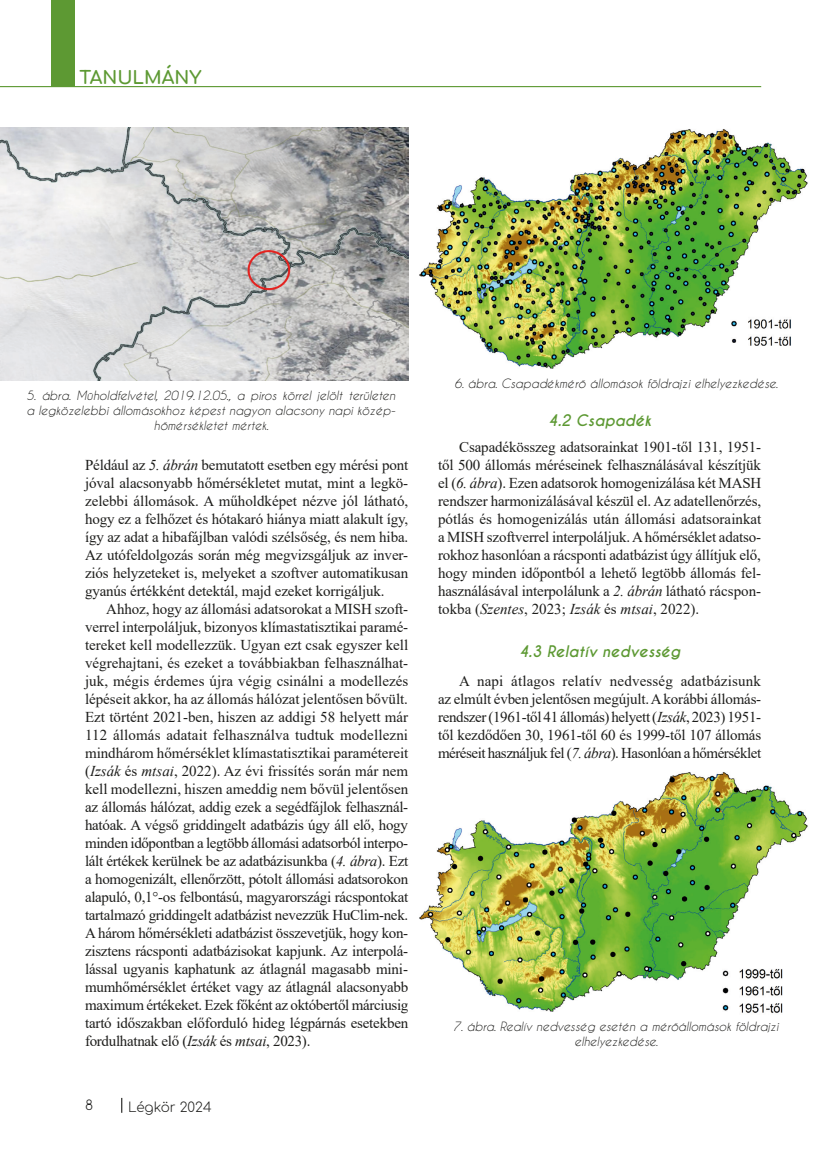
<style>
.page{position:relative;width:825px;height:1166px;background:#fff}
.page>*{position:absolute;margin:0;border:0;box-sizing:border-box;transform-origin:0 0}
.t1{font:700 18px "Comfortaa";color:#5d9933}
.törzsszöveg{font:15px/18px "Times New Roman";letter-spacing:-.01em;color:#1d1d1b;text-align:justify}
.alcím-fejezetcím{font:italic 700 15px "Caviar Dreams";color:#5d9933}
.t2{font:300 13.5px "Comfortaa";color:#1d1d1b}
.képaláírás{font:italic 12px/15px "Caviar Dreams";color:#1d1d1b;text-align:center}
.s1{font-style:italic}
</style>
<div class="page">
<hr style="left:0;top:86px;width:761px;height:1px;background:#5d9933">
<div style="left:51px;top:0;width:23px;height:87px;background:#5d9933"></div>
<svg style="left:121px;top:1097px;width:1px;height:15px"></svg>
<img style="left:0;top:128px;width:408px;height:252px">
<img style="left:419px;top:129px;width:389px;height:240px">
<img style="left:419px;top:772px;width:389px;height:241px">
<p class="t1" style="left:79px;top:61px;width:124px">TANULMÁNY</p>
<p class="képaláírás" style="left:27px;top:388px;width:370px">5. ábra. Műholdfelvétel, 2019.12.05., a piros körrel jelölt területen a legközelebbi állomásokhoz képest nagyon alacsony napi közép&shy;hőmérsékletet mértek.</p>
<p class="törzsszöveg" style="left:85px;top:455px;width:325px">Például az <span class="s1">5. ábrán</span> bemutatott esetben egy mérési pont jóval alacsonyabb hőmérsékletet mutat, mint a legkö&shy;zelebbi állomások. A műholdképet nézve jól látható, hogy ez a felhőzet és hótakaró hiánya miatt alakult így, így az adat a hibafájlban valódi szélsőség, és nem hiba.<br>Az utófeldolgozás során még megvizsgáljuk az inver&shy;ziós helyzeteket is, melyeket a szoftver automatikusan gyanús értékként detektál, majd ezeket korrigáljuk.</p>
<p class="törzsszöveg" style="left:85px;top:599px;width:325px;text-indent:21px">Ahhoz, hogy az állomási adatsorokat a MISH szoft&shy;verrel interpoláljuk, bizonyos klímastatisztikai paramé&shy;tereket kell modellezzük. Ugyan ezt csak egyszer kell végrehajtani, és ezeket a továbbiakban felhasználhat&shy;juk, mégis érdemes újra végig csinálni a modellezés lépéseit akkor, ha az állomás hálózat jelentősen bővült.<br>Ezt történt 2021-ben, hiszen az addigi 58 helyett már 112 állomás adatait felhasználva tudtuk modellezni mindhárom hőmérséklet klímastatisztikai paramétereit (<span class="s1">Izsák</span> és <span class="s1">mtsai</span>, 2022). Az évi frissítés során már nem kell modellezni, hiszen ameddig nem bővül jelentősen az állomás hálózat, addig ezek a segédfájlok felhasznál&shy;hatóak. A végső griddingelt adatbázis úgy áll elő, hogy minden időpontban a legtöbb állomási adatsorból interpo&shy;lált értékek kerülnek be az adatbázisunkba (<span class="s1">4. ábra</span>). Ezt a homogenizált, ellenőrzött, pótolt állomási adatsorokon alapuló, 0,1°-os felbontású, magyarországi rácspontokat tartalmazó griddingelt adatbázist nevezzük HuClim-nek.<br>A három hőmérsékleti adatbázist összevetjük, hogy kon&shy;zisztens rácsponti adatbázisokat kapjunk. Az interpolá&shy;lással ugyanis kaphatunk az átlagnál magasabb mini&shy;mumhőmérséklet értéket vagy az átlagnál alacsonyabb maximum értékeket. Ezek főként az októbertől márciusig tartó időszakban előforduló hideg légpárnás esetekben fordulhatnak elő (<span class="s1">Izsák</span> és <span class="s1">mtsai</span>, 2023).</p>
<p class="t2" style="left:85px;top:1092px;width:10px">8</p>
<p class="t2" style="left:128px;top:1094px;width:85px">Légkör 2024</p>
<p class="képaláírás" style="left:455px;top:376px;width:325px">6. ábra. Csapadékmérő állomások földrajzi elhelyezkedése.</p>
<p class="alcím-fejezetcím" style="left:548px;top:410px;width:105px">4.2 Csapadék</p>
<p class="törzsszöveg" style="left:438px;top:437px;width:325px;text-indent:21px">Csapadékösszeg adatsorainkat 1901-től 131, 1951- től 500 állomás méréseinek felhasználásával készítjük el (<span class="s1">6. ábra</span>). Ezen adatsorok homogenizálása két MASH rendszer harmonizálásával készül el. Az adatellenőrzés, pótlás és homogenizálás után állomási adatsorainkat a MISH szoftverrel interpoláljuk. A hőmérséklet adatso&shy;rokhoz hasonlóan a rácsponti adatbázist úgy állítjuk elő, hogy minden időpontból a lehető legtöbb állomás fel&shy;használásával interpolálunk a <span class="s1">2. ábrán</span> látható rácspon&shy;tokba (<span class="s1">Szentes</span>, 2023; <span class="s1">Izsák</span> és <span class="s1">mtsai</span>, 2022).</p>
<p class="alcím-fejezetcím" style="left:519px;top:641px;width:163px">4.3 Relatív nedvesség</p>
<p class="törzsszöveg" style="left:438px;top:671px;width:325px;text-indent:21px">A napi átlagos relatív nedvesség adatbázisunk az elmúlt évben jelentősen megújult. A korábbi állomás&shy;rendszer (1961-től 41 állomás) helyett (<span class="s1">Izsák</span>, 2023) 1951- től kezdődően 30, 1961-től 60 és 1999-től 107 állomás méréseit használjuk fel (<span class="s1">7. ábra</span>). Hasonlóan a hőmérséklet</p>
<p class="képaláírás" style="left:453px;top:1018px;width:327px">7. ábra. Realív nedvesség esetén a mérőállomások földrajzi</p>
<p class="képaláírás" style="left:575px;top:1033px;width:85px">elhelyezkedése.</p>
</div>
